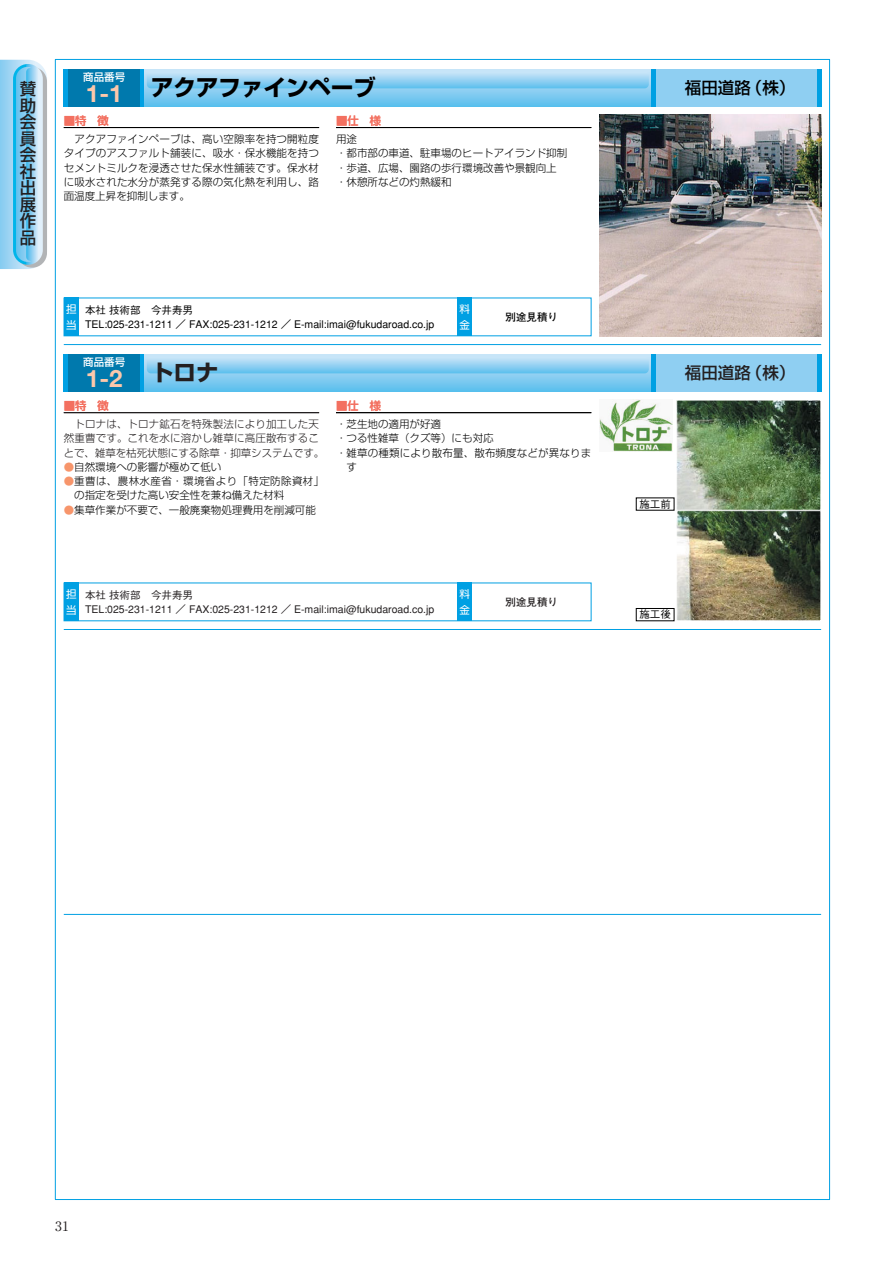
<style>
.page{position:relative;width:893px;height:1262px;background:#fff}
.page>*{position:absolute;margin:0;border:0;box-sizing:border-box;transform-origin:0 0}
.t1{font:700 24px "Helvetica Neue";color:#fcc8ab}
.t2{font:700 22.5px "Shin Go";color:#000}
.t3{font:700 22.5px "Shin Go";color:#231f20}
.t4{font:500 16.5px/16.5px "Shin Go";color:#231f20;text-align:justify}
.t5{font:500 16.5px "Shin Go";color:#000}
.t6{font:13.5px "Ryumin";color:#231f20}
.t7{font:500 11.25px "Shin Go";color:#f37060}
.t8{font:300 10.5px/14.2px "Shin Go";color:#000}
.t9{font:500 10.5px/13.5px "Gothic BBB";color:#000}
.t10{font:500 10.5px/13.5px "Gothic BBB";color:#231f20}
.t11{font:300 10.5px/14.2px "Shin Go";letter-spacing:.015em;color:#231f20;text-align:center}
.t12{font:10.5px/15.9px "Shin Go";color:#fff}
.t13{font:500 10.5px "Shin Go";color:#fff}
.t14{font:700 10.5px "Futo Go B101";color:#231f20}
.t15{font:700 10.5px "Futo Go B101";color:#000}
.s1{color:#f7956b}
</style>
<div class="page">
<hr style="left:64px;top:344px;width:757px;height:1px;background:#00a0e3">
<hr style="left:64px;top:629px;width:757px;height:1px;background:#00a0e3">
<hr style="left:64px;top:914px;width:757px;height:1px;background:#00a0e3">
<hr style="left:55px;top:59px;width:1px;height:1140px;background:#00a0e3">
<hr style="left:55px;top:1199px;width:774px;height:1px;background:#00a0e3">
<hr style="left:829px;top:59px;width:1px;height:1140px;background:#00a0e3">
<hr style="left:55px;top:59px;width:774px;height:1px;background:#00a0e3">
<svg style="left:0;top:60px;width:47px;height:209px;background:#90ceec"></svg>
<img style="left:600px;top:400px;width:72px;height:51px">
<img style="left:678px;top:402px;width:141px;height:217px">
<div style="left:676px;top:400px;width:145px;height:110px;border:1px solid #fff"></div>
<div style="left:676px;top:510px;width:145px;height:111px;border:1px solid #fff"></div>
<div style="left:64px;top:583px;width:15px;height:38px;background:#00a0e3"></div>
<div style="left:457px;top:583px;width:15px;height:38px;background:#00a0e3"></div>
<hr style="left:64px;top:354px;width:4px;height:37px;background:#00a0e3">
<div style="left:68px;top:354px;width:72px;height:37px;background:#0079ad"></div>
<div style="left:140px;top:354px;width:5px;height:37px;background:#00a0e3"></div>
<div style="left:655px;top:354px;width:161px;height:37px;background:#8fcff2"></div>
<div style="left:816px;top:354px;width:5px;height:37px;background:#00a0e3"></div>
<hr style="left:651px;top:354px;width:4px;height:37px;background:#00a0e3">
<svg style="left:145px;top:354px;width:506px;height:37px;background:#7fcaf0"></svg>
<svg style="left:147px;top:356px;width:501px;height:17px;background:#98d3f3"></svg>
<hr style="left:64px;top:412px;width:255px;height:1px;background:#231f20">
<hr style="left:336px;top:412px;width:255px;height:1px;background:#000">
<img style="left:600px;top:115px;width:221px;height:221px">
<div style="left:64px;top:298px;width:15px;height:38px;background:#00a0e3"></div>
<div style="left:457px;top:298px;width:15px;height:38px;background:#00a0e3"></div>
<hr style="left:64px;top:69px;width:4px;height:37px;background:#00a0e3">
<div style="left:68px;top:69px;width:72px;height:37px;background:#0079ad"></div>
<div style="left:140px;top:69px;width:5px;height:37px;background:#00a0e3"></div>
<div style="left:655px;top:69px;width:161px;height:37px;background:#8fcff2"></div>
<div style="left:816px;top:69px;width:5px;height:37px;background:#00a0e3"></div>
<hr style="left:651px;top:69px;width:4px;height:37px;background:#00a0e3">
<svg style="left:145px;top:69px;width:506px;height:37px;background:#7fcaf0"></svg>
<svg style="left:147px;top:71px;width:501px;height:17px;background:#98d3f3"></svg>
<hr style="left:64px;top:127px;width:255px;height:1px;background:#000">
<hr style="left:336px;top:127px;width:255px;height:1px;background:#000">
<div style="left:636px;top:608px;width:38px;height:13px;border:1px solid #000"></div>
<h3 class="t4" style="left:20px;top:82px;width:18px">賛助会員会社出展作品</h3>
<p class="t13" style="left:83px;top:73px;width:43px">商品番号</p>
<h1 class="t1" style="left:86px;top:85px;width:38px">1-1</h1>
<p class="t7" style="left:64px;top:116px;width:47px">■特　徴</p>
<h2 class="t2" style="left:151px;top:79px;width:227px">アクアファインペーブ</h2>
<h3 class="t5" style="left:684px;top:81px;width:112px">福田道路（株）</h3>
<p class="t8" style="left:64px;top:133px;width:257px;text-align:justify;text-indent:11px">アクアファインペーブは、高い空隙率を持つ開粒度タイプのアスファルト舗装に、吸水・保水機能を持つセメントミルクを浸透させた保水性舗装です。保水材に吸水された水分が蒸発する際の気化熱を利用し、路面温度上昇を抑制します。</p>
<p class="t7" style="left:336px;top:116px;width:46px">■仕　様</p>
<p class="t8" style="left:336px;top:133px;width:232px">用途<br>・都市部の車道、駐車場のヒートアイランド抑制・歩道、広場、園路の歩行環境改善や景観向上・休憩所などの灼熱緩和</p>
<p class="t12" style="left:66px;top:302px;width:12px">担当</p>
<p class="t12" style="left:459px;top:302px;width:12px">料金</p>
<p class="t9" style="left:85px;top:305px;width:351px">本社技術部　今井寿男<br>TEL:025-231-1211 ／ FAX:025-231-1212 ／ E-mail:imai@fukudaroad.co.jp</p>
<p class="t15" style="left:505px;top:313px;width:54px">別途見積り</p>
<p class="t13" style="left:83px;top:358px;width:43px">商品番号</p>
<h1 class="t1" style="left:86px;top:370px;width:38px">1-2</h1>
<p class="t7" style="left:64px;top:401px;width:47px">■特　徴</p>
<h2 class="t3" style="left:151px;top:364px;width:69px">トロナ</h2>
<h3 class="t4" style="left:684px;top:366px;width:112px">福田道路（株）</h3>
<p class="t11" style="left:64px;top:418px;width:262px">トロナは、トロナ鉱石を特殊製法により加工した天<br>然重曹です。これを水に溶かし雑草に高圧散布することで、雑草を枯死状態にする除草・抑草システムです。</p>
<p class="t8" style="left:64px;top:461px;width:159px"><span class="s1">●</span>自然環境への影響が極めて低い</p>
<p class="t8" style="left:74px;top:475px;width:251px;text-indent:-10px"><span class="s1">●</span>重曹は、農林水産省・環境省より「特定防除資材」の指定を受けた高い安全性を兼ね備えた材料</p>
<p class="t8" style="left:64px;top:504px;width:253px"><span class="s1">●</span>集草作業が不要で、一般廃棄物処理費用を削減可能</p>
<p class="t7" style="left:336px;top:401px;width:46px">■仕　様</p>
<p class="t8" style="left:336px;top:418px;width:106px">・芝生地の適用が好適</p>
<p class="t8" style="left:336px;top:433px;width:159px">・つる性雑草（クズ等）にも対応</p>
<p class="t8" style="left:336px;top:447px;width:257px">・雑草の種類により散布量、散布頻度などが異なりま</p>
<p class="t8" style="left:346px;top:461px;width:12px">す</p>
<p class="t9" style="left:639px;top:498px;width:33px">施工前</p>
<p class="t12" style="left:66px;top:587px;width:12px">担当</p>
<p class="t12" style="left:459px;top:587px;width:12px">料金</p>
<p class="t10" style="left:85px;top:590px;width:351px">本社技術部　今井寿男<br>TEL:025-231-1211 ／ FAX:025-231-1212 ／ E-mail:imai@fukudaroad.co.jp</p>
<p class="t14" style="left:505px;top:598px;width:54px">別途見積り</p>
<p class="t9" style="left:639px;top:609px;width:33px">施工後</p>
<p class="t6" style="left:55px;top:1221px;width:15px">31</p>
</div>
